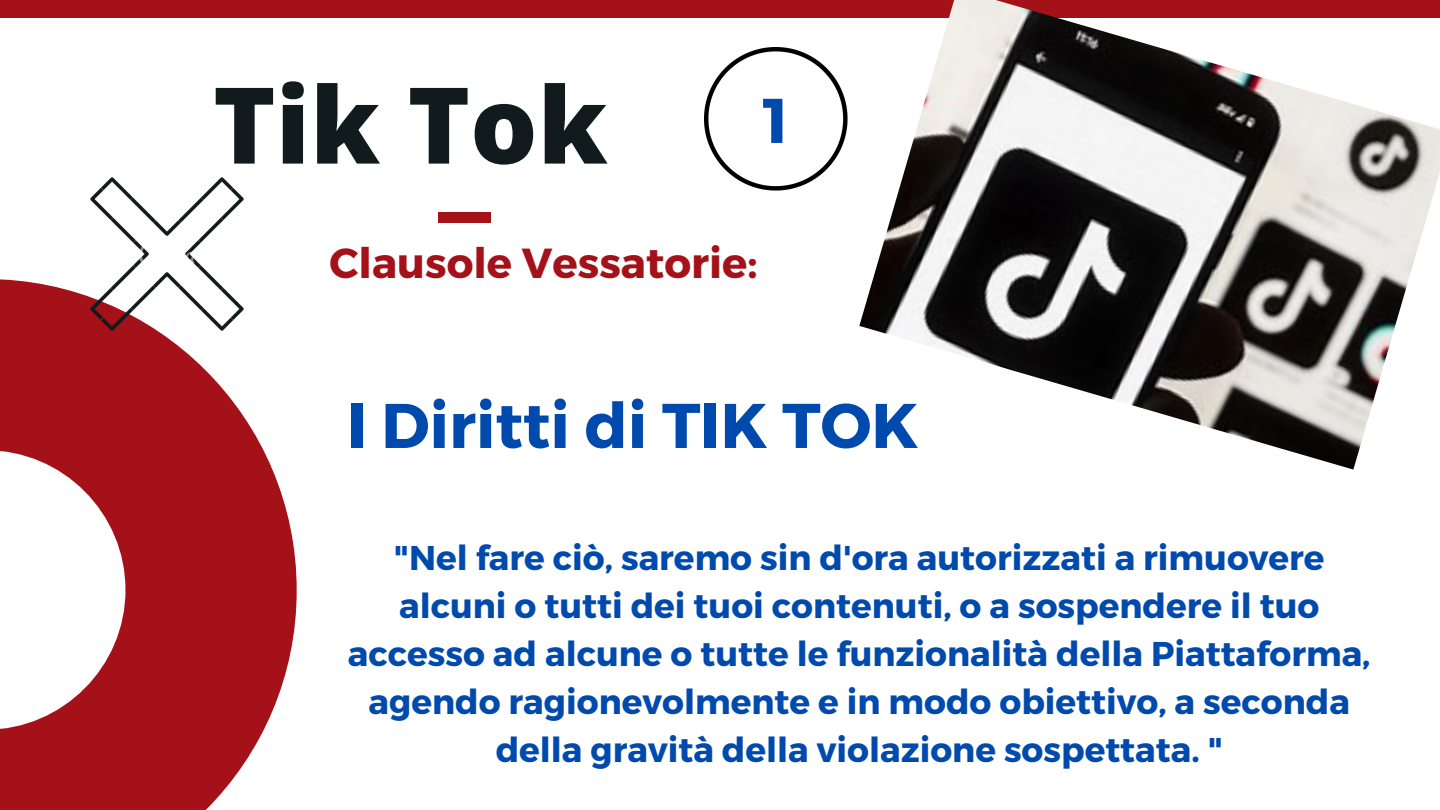
<style>
.page{position:relative;width:1440px;height:810px;background:#fff}
.page>*{position:absolute;margin:0;border:0;box-sizing:border-box;transform-origin:0 0}
.t1{font:800 106px "Open Sans";color:#111b1e}
.t2{font:700 63px "Montserrat";color:#004aad}
.t3{font:700 42px "Montserrat";color:#a41119}
.t4{font:700 34.4px/48px "Montserrat";color:#004aad;text-align:center}
</style>
<div class="page">
<svg style="left:0;top:279px;width:297px;height:531px;fill:#a41119"></svg>
<div style="left:0;top:0;width:1440px;height:18px;background:#a41119"></div>
<img style="left:55px;top:177px;width:224px;height:189px">
<div style="left:438px;top:212px;width:53px;height:10px;background:#a41119"></div>
<img style="left:859px;top:0;width:581px;height:470px">
<img style="left:704px;top:47px;width:143px;height:143px">
<p class="t1" style="left:213px;top:50px;width:396px">Tik Tok</p>
<p class="t2" style="left:763px;top:80px;width:27px">1</p>
<p class="t3" style="left:330px;top:235px;width:429px">Clausole Vessatorie:</p>
<p class="t2" style="left:347px;top:385px;width:573px">I Diritti di TIK TOK</p>
<p class="t4" style="left:348px;top:532px;width:1024px">"Nel fare ciò, saremo sin d'ora autorizzati a rimuovere alcuni o tutti dei tuoi contenuti, o a sospendere il tuo accesso ad alcune o tutte le funzionalità della Piattaforma, agendo ragionevolmente e in modo obiettivo, a seconda della gravità della violazione sospettata. "</p>
</div>
